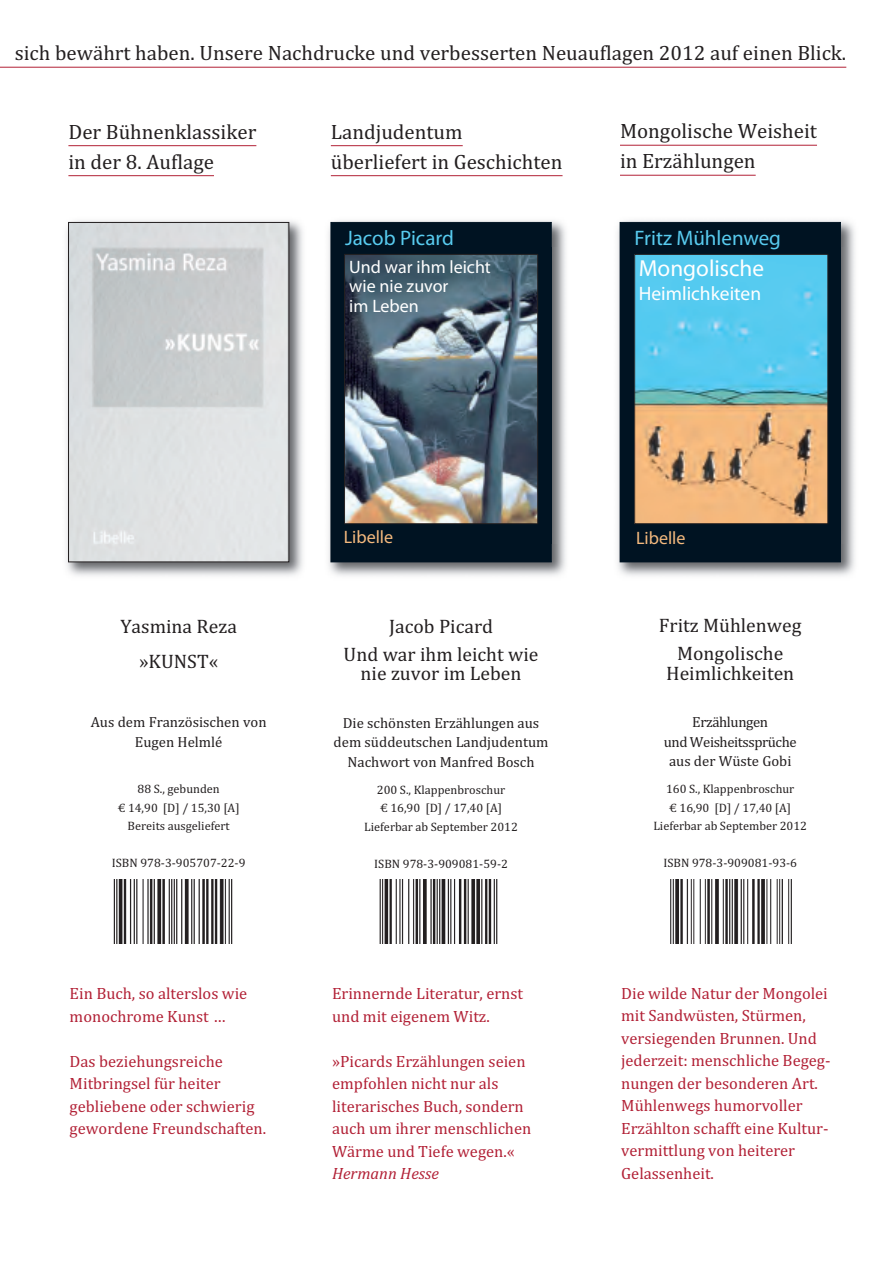
<style>
.page{position:relative;width:896px;height:1263px;background:#fff}
.page>*{position:absolute;margin:0;border:0;box-sizing:border-box;transform-origin:0 0}
.t1{font:23.25px "Myriad Pro";color:#fff}
.t2{font:21px/30px "Cambria";color:#231f20}
.t3{font:21px "Myriad Pro";color:#58cbef}
.t4{font:19.65px/28px "Cambria";color:#231f20;text-align:center}
.t5{font:19.5px "Myriad Pro";color:#fff}
.t6{font:18px/19.5px "Myriad Pro";color:#fff}
.t7{font:18px "Myriad Pro";color:#f4b97e}
.t8{font:16.5px/22.5px "Cambria";color:#b22136}
.t9{font:italic 16.5px "Cambria";color:#b22136}
.t10{font:14.85px/19.5px "Cambria";color:#231f20;text-align:center}
.t11{font:14.85px/19.5px "Cambria";letter-spacing:-.03em;color:#231f20;text-align:center}
.t12{font:12.3px/18.5px "Cambria";color:#231f20;text-align:center}
</style>
<div class="page">
<hr style="left:0;top:67px;width:846px;height:1px;background:#b22136">
<hr style="left:68px;top:145px;width:188px;height:1px;background:#b22136">
<hr style="left:68px;top:175px;width:146px;height:1px;background:#b22136">
<img style="left:66px;top:220px;width:237px;height:356px">
<img style="left:70px;top:224px;width:217px;height:336px">
<div style="left:68px;top:222px;width:221px;height:340px;border:1px solid #231f20"></div>
<img style="left:113px;top:880px;width:120px;height:64px">
<hr style="left:331px;top:145px;width:132px;height:1px;background:#b22136">
<hr style="left:331px;top:175px;width:232px;height:1px;background:#b22136">
<img style="left:328px;top:220px;width:238px;height:356px">
<div style="left:331px;top:223px;width:220px;height:338px;background:#001322"></div>
<div style="left:331px;top:222px;width:221px;height:340px;border:1px solid #001322"></div>
<img style="left:550px;top:248px;width:8px;height:295px">
<img style="left:551px;top:248px;width:1px;height:295px">
<img style="left:346px;top:256px;width:190px;height:266px">
<div style="left:344px;top:254px;width:194px;height:270px;border:1px solid #231f20"></div>
<img style="left:379px;top:880px;width:119px;height:64px">
<hr style="left:620px;top:145px;width:197px;height:1px;background:#b22136">
<hr style="left:620px;top:175px;width:136px;height:1px;background:#b22136">
<img style="left:617px;top:220px;width:238px;height:356px">
<div style="left:620px;top:223px;width:220px;height:338px;background:#001322"></div>
<div style="left:620px;top:222px;width:221px;height:340px;border:1px solid #001322"></div>
<img style="left:828px;top:248px;width:20px;height:295px">
<img style="left:840px;top:248px;width:1px;height:295px">
<img style="left:636px;top:256px;width:190px;height:266px">
<div style="left:634px;top:254px;width:194px;height:270px;border:1px solid #231f20"></div>
<img style="left:670px;top:879px;width:122px;height:64px">
<p class="t2" style="left:15px;top:38px;width:833px">sich bewährt haben. Unsere Nachdrucke und verbesserten Neuauflagen 2012 auf einen Blick.</p>
<p class="t2" style="left:68px;top:117px;width:189px">Der Bühnenklassiker in der 8. Auflage</p>
<p class="t2" style="left:331px;top:117px;width:233px">Landjudentum überliefert in Geschichten</p>
<p class="t3" style="left:345px;top:230px;width:110px">Jacob Picard</p>
<p class="t6" style="left:349px;top:258px;width:143px">Und war ihm leicht wie nie zuvor<br>im Leben</p>
<p class="t2" style="left:620px;top:116px;width:199px">Mongolische Weisheit in Erzählungen</p>
<p class="t3" style="left:634px;top:230px;width:148px">Fritz Mühlenweg</p>
<h1 class="t1" style="left:639px;top:259px;width:127px">Mongolische</h1>
<p class="t5" style="left:639px;top:286px;width:124px">Heimlichkeiten</p>
<p class="t4" style="left:120px;top:608px;width:118px;line-height:35.5px">Yasmina Reza »KUNST«</p>
<p class="t10" style="left:91px;top:712px;width:177px">Aus dem Französischen von<br>Eugen Helmlé</p>
<p class="t12" style="left:118px;top:780px;width:123px">88 S., gebunden<br>€ 14,90 [D] / 15,30 [A]<br>Bereits ausgeliefert</p>
<p class="t12" style="left:112px;top:854px;width:135px">ISBN 978-3-905707-22-9</p>
<p class="t8" style="left:70px;top:982px;width:179px">Ein Buch, so alterslos wie monochrome Kunst …</p>
<p class="t8" style="left:70px;top:1050px;width:198px">Das beziehungsreiche<br>Mitbringsel für heiter gebliebene oder schwierig gewordene Freundschaften.</p>
<p class="t7" style="left:344px;top:530px;width:51px">Libelle</p>
<p class="t7" style="left:636px;top:531px;width:51px">Libelle</p>
<p class="t4" style="left:344px;top:612px;width:196px">Jacob Picard<br>Und war ihm leicht wie</p>
<p class="t4" style="left:361px;top:659px;width:163px">nie zuvor im Leben</p>
<p class="t10" style="left:334px;top:713px;width:216px">Die schönsten Erzählungen aus dem süddeutschen Landjudentum<br>Nachwort von Manfred Bosch</p>
<p class="t12" style="left:364px;top:780px;width:155px">200 S., Klappenbroschur<br>€ 16,90 [D] / 17,40 [A]<br>Lieferbar ab September 2012</p>
<p class="t12" style="left:374px;top:854px;width:135px">ISBN 978-3-909081-59-2</p>
<p class="t8" style="left:332px;top:982px;width:193px">Erinnernde Literatur, ernst und mit eigenem Witz.</p>
<p class="t8" style="left:332px;top:1050px;width:201px">»Picards Erzählungen seien empfohlen nicht nur als literarisches Buch, sondern auch um ihrer menschlichen<br>Wärme und Tiefe wegen.«</p>
<p class="t9" style="left:332px;top:1164px;width:108px">Hermann Hesse</p>
<p class="t4" style="left:659px;top:611px;width:144px">Fritz Mühlenweg<br>Mongolische</p>
<p class="t4" style="left:666px;top:659px;width:130px">Heimlichkeiten</p>
<p class="t11" style="left:664px;top:712px;width:134px">Erzählungen<br>und Weisheits sprüche aus der Wüste Gobi</p>
<p class="t12" style="left:653px;top:780px;width:155px">160 S., Klappenbroschur<br>€ 16,90 [D] / 17,40 [A]<br>Lieferbar ab September 2012</p>
<p class="t12" style="left:663px;top:854px;width:135px">ISBN 978-3-909081-93-6</p>
<p class="t8" style="left:621px;top:982px;width:211px">Die wilde Natur der Mongolei mit Sandwüsten, Stürmen, versiegenden Brunnen. Und jederzeit: menschliche Begeg&shy;nungen der besonderen Art.<br>Mühlenwegs humorvoller<br>Erzählton schafft eine Kultur&shy;vermittlung von heiterer<br>Gelassenheit.</p>
</div>
